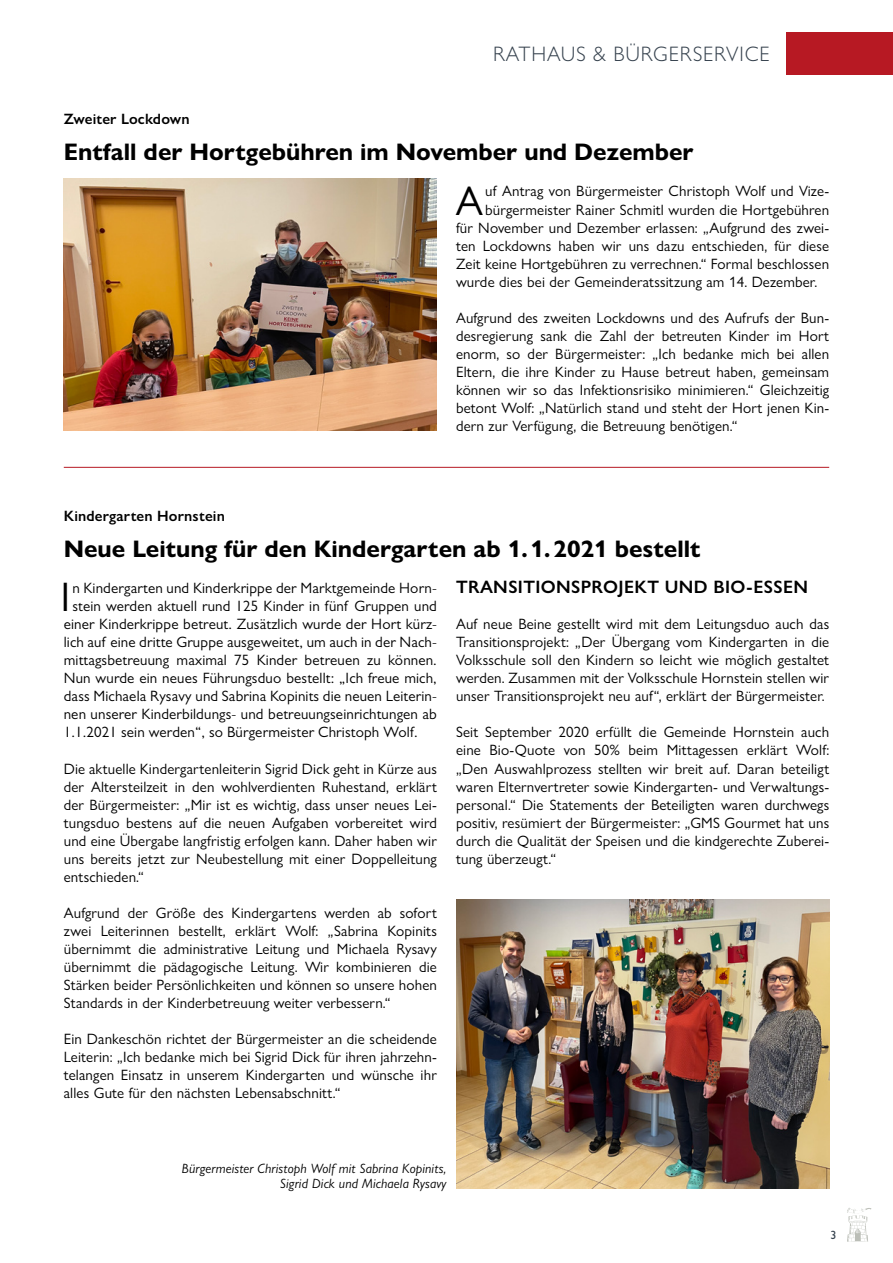
<style>
.page{position:relative;width:893px;height:1263px;background:#fff}
.page>*{position:absolute;margin:0;border:0;box-sizing:border-box;transform-origin:0 0}
.Initiale{font:41.4px "Gill Sans Nova";color:#000}
.Initiale-2{font:41.4px "Gill Sans MT Pro";color:#000}
.H1_b{font:700 24px "Gill Sans Nova";color:#000}
.t1{font:300 21px "Gill Sans Nova";letter-spacing:.04em;color:#36424e}
.Untertitel_Artikel{font:600 18px "Gill Sans Nova";letter-spacing:.02em;color:#000}
.FT{font:15px/18px "Gill Sans Nova";letter-spacing:.01em;color:#000;text-align:justify}
.Initiale-3{font:15px "Gill Sans MT Pro";letter-spacing:.01em;color:#000}
.Initiale-4{font:15px "Gill Sans Nova";letter-spacing:.01em;color:#000}
.H1_a{font:600 15px "Gill Sans Nova";letter-spacing:.01em;color:#000}
.FT-2{font:italic 13.5px/15px "Gill Sans Nova";letter-spacing:.01em;color:#000;text-align:right}
.t2{font:500 12px "Gill Sans Nova";color:#36424e}
</style>
<div class="page">
<hr style="left:64px;top:467px;width:765px;height:1px;background:#b71923">
<img style="left:64px;top:178px;width:373px;height:253px">
<img style="left:456px;top:900px;width:373px;height:288px">
<div style="left:787px;top:32px;width:106px;height:42px;background:#b71923"></div>
<svg style="left:847px;top:1208px;width:25px;height:34px"></svg>
<h3 class="t1" style="left:493px;top:41px;width:278px">RATHAUS &amp; BÜRGERSERVICE</h3>
<p class="H1_a" style="left:64px;top:110px;width:127px">Zweiter Lockdown</p>
<p class="H1_b" style="left:64px;top:137px;width:631px">Entfall der Hortgebühren im November und Dezember</p>
<p class="Initiale" style="left:456px;top:175px;width:29px">A</p>
<p class="Initiale-4" style="left:485px;top:182px;width:345px">uf Antrag von Bürgermeister Christoph Wolf und Vize-</p>
<p class="Initiale-4" style="left:485px;top:200px;width:345px">bürgermeister Rainer Schmitl wurden die Hortgebühren</p>
<p class="Initiale-4" style="left:456px;top:218px;width:375px">für November und Dezember erlassen: „Aufgrund des zwei-</p>
<p class="Initiale-4" style="left:456px;top:236px;width:375px">ten Lockdowns haben wir uns dazu entschieden, für diese</p>
<p class="Initiale-4" style="left:456px;top:254px;width:375px">Zeit keine Hortgebühren zu verrechnen.“ Formal beschlossen</p>
<p class="Initiale-4" style="left:456px;top:272px;width:363px">wurde dies bei der Gemeinderatssitzung am 14. Dezember.</p>
<p class="FT" style="left:456px;top:308px;width:375px">Aufgrund des zweiten Lockdowns und des Aufrufs der Bun&shy;desregierung sank die Zahl der betreuten Kinder im Hort enorm, so der Bürgermeister: „Ich bedanke mich bei allen Eltern, die ihre Kinder zu Hause betreut haben, gemeinsam können wir so das Infektionsrisiko minimieren.“ Gleichzeitig betont Wolf: „Natürlich stand und steht der Hort jenen Kin&shy;dern zur Verfügung, die Betreuung benötigen.“</p>
<p class="H1_a" style="left:64px;top:507px;width:163px">Kindergarten Hornstein</p>
<p class="H1_b" style="left:64px;top:534px;width:638px">Neue Leitung für den Kindergarten ab 1.1.2021 bestellt</p>
<p class="Initiale-2" style="left:60px;top:573px;width:11px">I</p>
<p class="Initiale-3" style="left:72px;top:579px;width:366px">n Kindergarten und Kinderkrippe der Marktgemeinde Horn-</p>
<p class="Untertitel_Artikel" style="left:456px;top:576px;width:354px">TRANSITIONSPROJEKT UND BIO-ESSEN</p>
<p class="FT" style="left:456px;top:615px;width:375px">Auf neue Beine gestellt wird mit dem Leitungsduo auch das Transitionsprojekt: „Der Übergang vom Kindergarten in die Volksschule soll den Kindern so leicht wie möglich gestaltet werden. Zusammen mit der Volksschule Hornstein stellen wir unser Transitionsprojekt neu auf“, erklärt der Bürgermeister.</p>
<p class="FT" style="left:456px;top:723px;width:375px">Seit September 2020 erfüllt die Gemeinde Hornstein auch eine Bio-Quote von 50% beim Mittagessen erklärt Wolf: „Den Auswahlprozess stellten wir breit auf. Daran beteiligt waren Elternvertreter sowie Kindergarten- und Verwaltungs&shy;personal.“ Die Statements der Beteiligten waren durchwegs positiv, resümiert der Bürgermeister: „GMS Gourmet hat uns durch die Qualität der Speisen und die kindgerechte Zuberei&shy;tung überzeugt.“</p>
<p class="Initiale-3" style="left:72px;top:597px;width:366px">stein werden aktuell rund 125 Kinder in fünf Gruppen und</p>
<p class="Initiale-3" style="left:64px;top:616px;width:375px">einer Kinderkrippe betreut. Zusätzlich wurde der Hort kürz-</p>
<p class="Initiale-3" style="left:64px;top:634px;width:375px">lich auf eine dritte Gruppe ausgeweitet, um auch in der Nach-</p>
<p class="Initiale-3" style="left:64px;top:652px;width:375px">mittagsbetreuung maximal 75 Kinder betreuen zu können.</p>
<p class="Initiale-3" style="left:64px;top:670px;width:375px">Nun wurde ein neues Führungsduo bestellt: „Ich freue mich,</p>
<p class="Initiale-3" style="left:64px;top:688px;width:375px">dass Michaela Rysavy und Sabrina Kopinits die neuen Leiterin-</p>
<p class="Initiale-3" style="left:64px;top:706px;width:375px">nen unserer Kinderbildungs- und betreuungseinrichtungen ab</p>
<p class="Initiale-3" style="left:64px;top:724px;width:355px">1.1.2021 sein werden“, so Bürgermeister Christoph Wolf.</p>
<p class="FT" style="left:64px;top:759px;width:375px">Die aktuelle Kindergartenleiterin Sigrid Dick geht in Kürze aus der Altersteilzeit in den wohlverdienten Ruhestand, erklärt der Bürgermeister: „Mir ist es wichtig, dass unser neues Lei&shy;tungsduo bestens auf die neuen Aufgaben vorbereitet wird und eine Übergabe langfristig erfolgen kann. Daher haben wir uns bereits jetzt zur Neubestellung mit einer Doppelleitung entschieden.“</p>
<p class="FT" style="left:64px;top:903px;width:375px">Aufgrund der Größe des Kindergartens werden ab sofort zwei Leiterinnen bestellt, erklärt Wolf: „Sabrina Kopinits übernimmt die administrative Leitung und Michaela Rysavy übernimmt die pädagogische Leitung. Wir kombinieren die Stärken beider Persönlichkeiten und können so unsere hohen Standards in der Kinderbetreuung weiter verbessern.“</p>
<p class="FT" style="left:64px;top:1030px;width:375px">Ein Dankeschön richtet der Bürgermeister an die scheidende Leiterin: „Ich bedanke mich bei Sigrid Dick für ihren jahrzehn&shy;telangen Einsatz in unserem Kindergarten und wünsche ihr alles Gute für den nächsten Lebensabschnitt.“</p>
<p class="FT-2" style="left:182px;top:1161px;width:266px">Bürgermeister Christoph Wolf mit Sabrina Kopinits,<br>Sigrid Dick und Michaela Rysavy</p>
<p class="t2" style="left:830px;top:1227px;width:7px">3</p>
</div>
